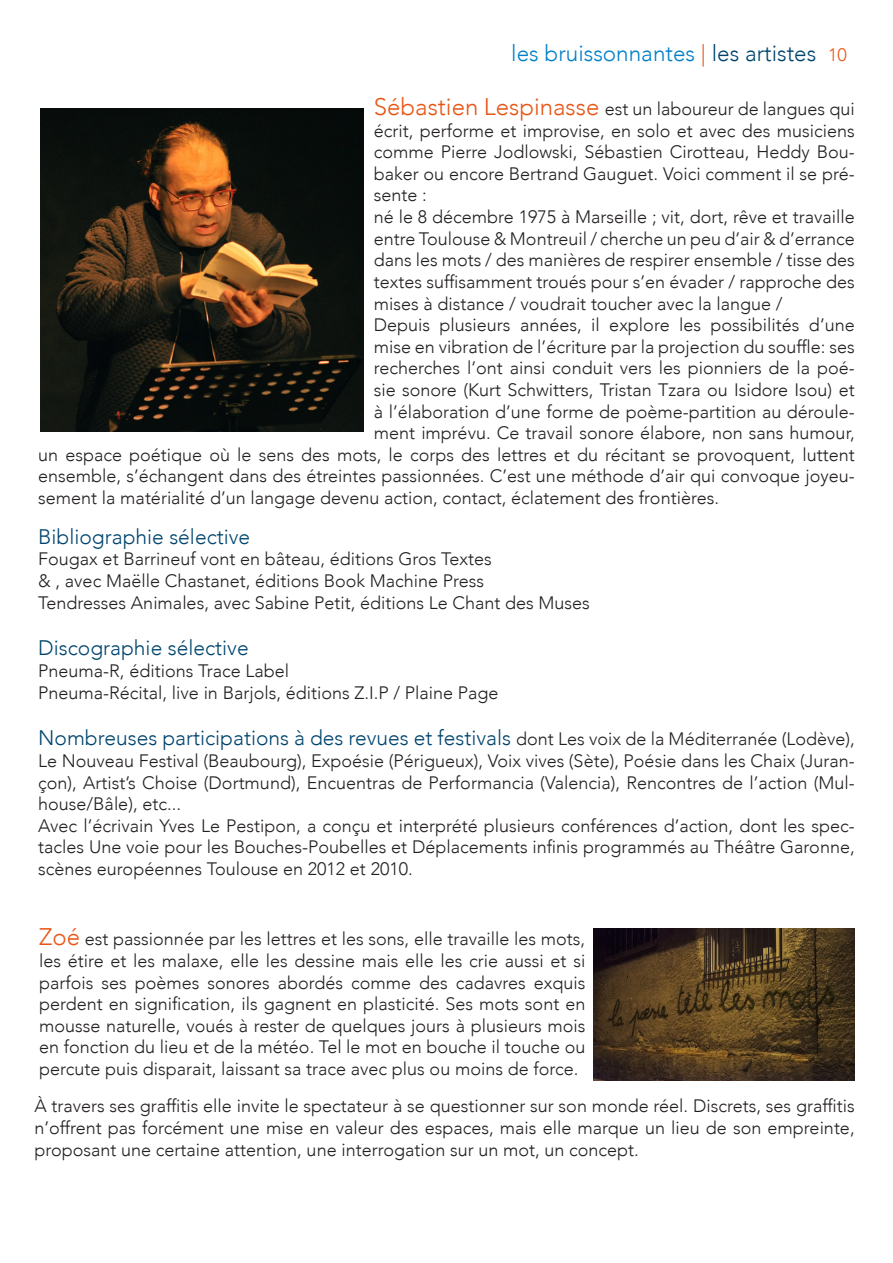
<style>
.page{position:relative;width:893px;height:1263px;background:#fff}
.page>*{position:absolute;margin:0;border:0;box-sizing:border-box;transform-origin:0 0}
.t1{font:300 22.5px "Avenir";color:#0080c7}
.t2{font:300 21px "Avenir";color:#00456e}
.t3{font:300 18px/21.6px "Avenir";color:#231f20;text-align:justify}
.s1{color:#e85516}
.s2{color:#00456e}
.s3{font-size:18px;color:#e85516}
.s4{font-size:24px;color:#e85516}
.s5{font-size:18px;color:#231f20}
</style>
<div class="page">
<img style="left:40px;top:108px;width:323px;height:323px">
<img style="left:594px;top:928px;width:261px;height:152px">
<p class="t1" style="left:511px;top:40px;width:337px">les bruissonnantes <span class="s1">|</span> <span class="s2">les artistes</span> <span class="s3">10</span></p>
<p class="t3" style="left:374px;top:98px;width:482px"><span class="s4">Sébastien Lespinasse</span> est un laboureur de langues qui écrit, performe et improvise, en solo et avec des musiciens comme Pierre Jodlowski, Sébastien Cirotteau, Heddy Bou&shy;baker ou encore Bertrand Gauguet. Voici comment il se pré&shy;sente :</p>
<p class="t3" style="left:374px;top:206px;width:482px">né le 8 décembre 1975 à Marseille ; vit, dort, rêve et travaille entre Toulouse &amp; Montreuil / cherche un peu d’air &amp; d’errance dans les mots / des manières de respirer ensemble / tisse des textes suffisamment troués pour s’en évader / rapproche des mises à distance / voudrait toucher avec la langue /</p>
<p class="t3" style="left:374px;top:314px;width:482px">Depuis plusieurs années, il explore les possibilités d’une</p>
<p class="t3" style="left:374px;top:336px;width:482px">mise en vibration de l’écriture par la projection du souffle: ses</p>
<p class="t3" style="left:374px;top:357px;width:482px">recherches l’ont ainsi conduit vers les pionniers de la poé-</p>
<p class="t3" style="left:374px;top:379px;width:482px">sie sonore (Kurt Schwitters, Tristan Tzara ou Isidore Isou) et</p>
<p class="t3" style="left:374px;top:400px;width:482px">à l’élaboration d’une forme de poème-partition au déroule-</p>
<p class="t3" style="left:374px;top:422px;width:482px">ment imprévu. Ce travail sonore élabore, non sans humour,</p>
<p class="t3" style="left:38px;top:444px;width:818px">un espace poétique où le sens des mots, le corps des lettres et du récitant se provoquent, luttent</p>
<p class="t3" style="left:38px;top:465px;width:818px">ensemble, s’échangent dans des étreintes passionnées. C’est une méthode d’air qui convoque joyeu-</p>
<p class="t3" style="left:38px;top:487px;width:682px">sement la matérialité d’un langage devenu action, contact, éclatement des frontières.</p>
<p class="t2" style="left:38px;top:524px;width:213px">Bibliographie sélective</p>
<p class="t3" style="left:38px;top:548px;width:455px">Fougax et Barrineuf vont en bâteau, éditions Gros Textes</p>
<p class="t3" style="left:38px;top:570px;width:447px">&amp; , avec Maëlle Chastanet, éditions Book Machine Press</p>
<p class="t3" style="left:38px;top:591px;width:553px">Tendresses Animales, avec Sabine Petit, éditions Le Chant des Muses</p>
<p class="t2" style="left:38px;top:636px;width:212px">Discographie sélective</p>
<p class="t3" style="left:38px;top:660px;width:252px">Pneuma-R, éditions Trace Label</p>
<p class="t3" style="left:38px;top:681px;width:462px">Pneuma-Récital, live in Barjols, éditions Z.I.P / Plaine Page</p>
<p class="t2" style="left:38px;top:726px;width:818px">Nombreuses participations à des revues et festivals <span class="s5">dont Les voix de la Méditerranée (Lodève),</span></p>
<p class="t3" style="left:38px;top:750px;width:818px">Le Nouveau Festival (Beaubourg), Expoésie (Périgueux), Voix vives (Sète), Poésie dans les Chaix (Juran&shy;çon), Artist’s Choise (Dortmund), Encuentras de Performancia (Valencia), Rencontres de l’action (Mul&shy;house/Bâle), etc...</p>
<p class="t3" style="left:38px;top:815px;width:818px">Avec l’écrivain Yves Le Pestipon, a conçu et interprété plusieurs conférences d’action, dont les spec&shy;tacles Une voie pour les Bouches-Poubelles et Déplacements infinis programmés au Théâtre Garonne, scènes européennes Toulouse en 2012 et 2010.</p>
<p class="t3" style="left:39px;top:928px;width:548px"><span class="s4">Zoé</span> est passionnée par les lettres et les sons, elle travaille les mots, les étire et les malaxe, elle les dessine mais elle les crie aussi et si parfois ses poèmes sonores abordés comme des cadavres exquis perdent en signification, ils gagnent en plasticité. Ses mots sont en mousse naturelle, voués à rester de quelques jours à plusieurs mois en fonction du lieu et de la météo. Tel le mot en bouche il touche ou percute puis disparait, laissant sa trace avec plus ou moins de force.</p>
<p class="t3" style="left:34px;top:1095px;width:822px">À travers ses graffitis elle invite le spectateur à se questionner sur son monde réel. Discrets, ses graffitis n’offrent pas forcément une mise en valeur des espaces, mais elle marque un lieu de son empreinte, proposant une certaine attention, une interrogation sur un mot, un concept.</p>
</div>
